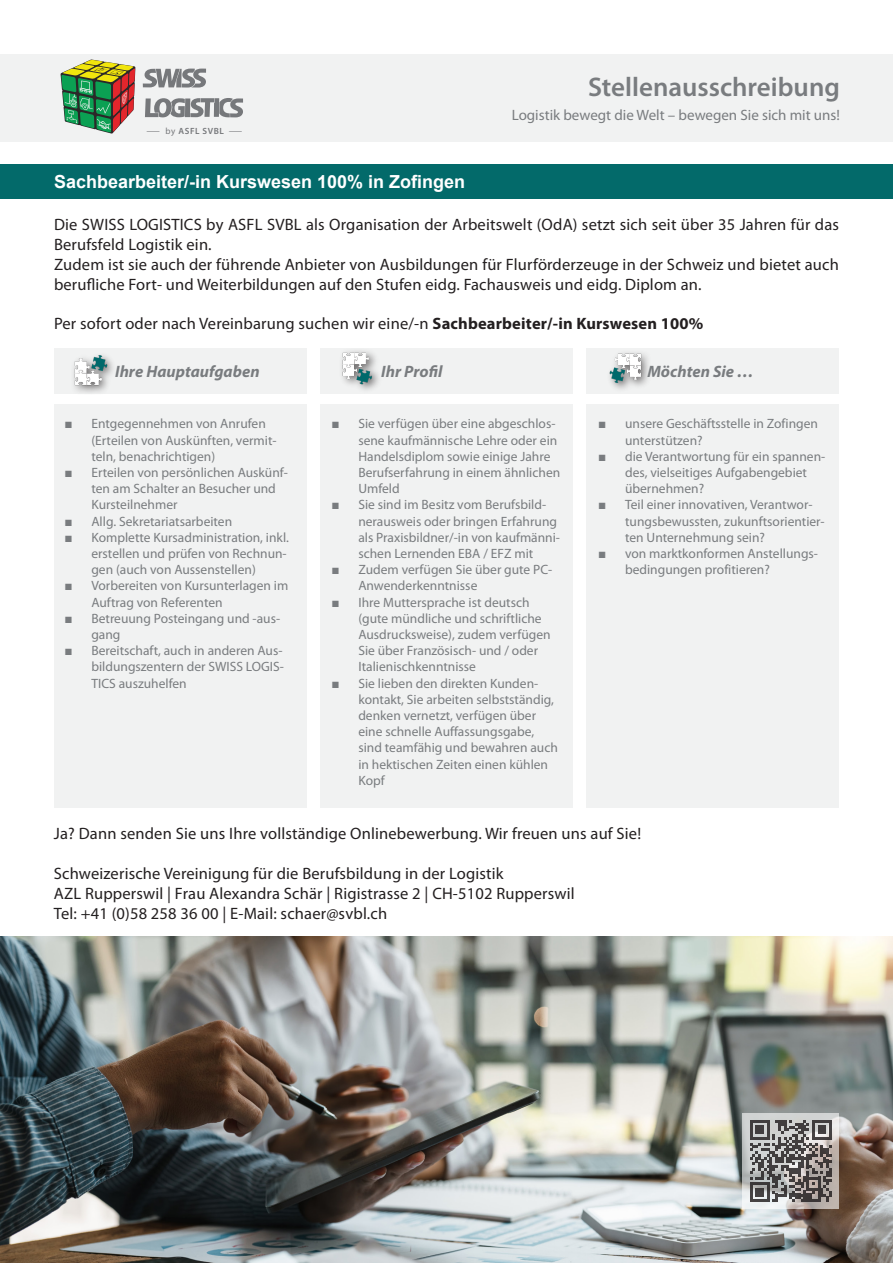
<style>
.page{position:relative;width:893px;height:1263px;background:#fff}
.page>*{position:absolute;margin:0;border:0;box-sizing:border-box;transform-origin:0 0}
.t1{font:600 27px "Myriad Pro";color:#797c7f}
.t2{font:700 18px "Arial";color:#fff}
.t3{font:16.5px/19.8px "Myriad Pro";letter-spacing:.01em;color:#231f20}
.t4{font:italic 700 16.5px "Myriad Pro";color:#797c7f}
.t5{font:15px "Myriad Pro";color:#797c7f}
.t6{font:13.5px/16.2px "Myriad Pro";color:#797c7f}
.t7{font:600 9px "Myriad Pro";letter-spacing:.06em;color:#76787b}
.s1{font-weight:400}
.s2{font-weight:700}
.s3{font-family:"Arial"}
</style>
<div class="page">
<svg style="left:0;top:54px;width:893px;height:88px;fill:#f1f2f2"></svg>
<div style="left:0;top:165px;width:893px;height:34px;background:#036a6a"></div>
<div style="left:54px;top:405px;width:253px;height:403px;background:#f1f2f2"></div>
<div style="left:320px;top:405px;width:253px;height:403px;background:#f1f2f2"></div>
<div style="left:586px;top:405px;width:253px;height:403px;background:#f1f2f2"></div>
<img style="left:0;top:936px;width:893px;height:327px">
<svg style="left:742px;top:1113px;width:97px;height:96px;background:#ceccca"></svg>
<div style="left:54px;top:348px;width:253px;height:46px;background:#f1f2f2"></div>
<div style="left:586px;top:348px;width:253px;height:46px;background:#f1f2f2"></div>
<div style="left:605px;top:349px;width:46px;height:45px;background:#231f20;opacity:.7"></div>
<img style="left:607px;top:353px;width:34px;height:32px">
<div style="left:320px;top:348px;width:253px;height:46px;background:#f1f2f2"></div>
<div style="left:338px;top:348px;width:44px;height:46px;background:#231f20;opacity:.7"></div>
<img style="left:342px;top:352px;width:32px;height:34px">
<div style="left:71px;top:351px;width:46px;height:45px;background:#231f20;opacity:.7"></div>
<img style="left:75px;top:354px;width:34px;height:31px">
<svg style="left:750px;top:1120px;width:82px;height:82px;background:#817e7d"></svg>
<p class="t7" style="left:147px;top:125px;width:97px"><span class="s1">— by</span> ASFL SVBL <span class="s1">—</span></p>
<p class="t2" style="left:54px;top:170px;width:413px">Sachbearbeiter/-in Kurswesen 100% in Zofingen</p>
<p class="t1" style="left:588px;top:70px;width:253px">Stellenausschreibung</p>
<p class="t5" style="left:512px;top:106px;width:330px">Logistik bewegt die Welt – bewegen Sie sich mit uns!</p>
<p class="t3" style="left:54px;top:214px;width:787px">Die SWISS LOGISTICS by ASFL SVBL als Organisation der Arbeitswelt (OdA) setzt sich seit über 35 Jahren für das<br>Berufsfeld Logistik ein.</p>
<p class="t3" style="left:54px;top:254px;width:786px">Zudem ist sie auch der führende Anbieter von Ausbildungen für Flurförderzeuge in der Schweiz und bietet auch berufliche Fort- und Weiterbildungen auf den Stufen eidg. Fachausweis und eidg. Diplom an.</p>
<p class="t3" style="left:54px;top:313px;width:651px">Per sofort oder nach Vereinbarung suchen wir eine/-n <span class="s2">Sachbearbeiter/-in Kurswesen 100%</span></p>
<p class="t4" style="left:115px;top:361px;width:146px">Ihre Hauptaufgaben</p>
<p class="t6" style="left:91px;top:416px;width:187px;text-indent:-27px"><span class="s3">■</span> Entgegennehmen von Anrufen (Erteilen von Auskünften, vermit&shy;teln, benachrichtigen)</p>
<p class="t6" style="left:91px;top:464px;width:198px;text-indent:-27px"><span class="s3">■</span> Erteilen von persönlichen Auskünf&shy;ten am Schalter an Besucher und<br>Kursteilnehmer</p>
<p class="t6" style="left:64px;top:513px;width:169px"><span class="s3">■</span> Allg. Sekretariatsarbeiten</p>
<p class="t6" style="left:91px;top:529px;width:199px;text-indent:-27px"><span class="s3">■</span> Komplette Kursadministration, inkl. erstellen und prüfen von Rechnun&shy;gen (auch von Aussenstellen)</p>
<p class="t6" style="left:91px;top:578px;width:198px;text-indent:-27px"><span class="s3">■</span> Vorbereiten von Kursunterlagen im<br>Auftrag von Referenten</p>
<p class="t6" style="left:91px;top:610px;width:190px;text-indent:-27px"><span class="s3">■</span> Betreuung Posteingang und -aus&shy;gang</p>
<p class="t6" style="left:91px;top:642px;width:194px;text-align:justify;text-indent:-27px"><span class="s3">■</span> Bereitschaft, auch in anderen Aus&shy;bildungszentern der SWISS LOGIS-TICS auszuhelfen</p>
<p class="t4" style="left:381px;top:361px;width:63px">Ihr Profil</p>
<p class="t4" style="left:647px;top:361px;width:108px">Möchten Sie …</p>
<p class="t6" style="left:358px;top:416px;width:203px;text-indent:-27px"><span class="s3">■</span> Sie verfügen über eine abgeschlos&shy;sene kaufmännische Lehre oder ein<br>Handelsdiplom sowie einige Jahre<br>Berufserfahrung in einem ähnlichen<br>Umfeld</p>
<p class="t6" style="left:358px;top:497px;width:203px;text-indent:-27px"><span class="s3">■</span> Sie sind im Besitz vom Berufsbild&shy;nerausweis oder bringen Erfahrung als Praxisbildner/-in von kaufmänni&shy;schen Lernenden EBA / EFZ mit</p>
<p class="t6" style="left:358px;top:561px;width:196px;text-indent:-27px"><span class="s3">■</span> Zudem verfügen Sie über gute PC-<br>Anwenderkenntnisse</p>
<p class="t6" style="left:358px;top:594px;width:194px;text-indent:-27px"><span class="s3">■</span> Ihre Muttersprache ist deutsch (gute mündliche und schriftliche<br>Ausdrucksweise), zudem verfügen<br>Sie über Französisch- und / oder<br>Italienischkenntnisse</p>
<p class="t6" style="left:358px;top:675px;width:201px;text-indent:-27px"><span class="s3">■</span> Sie lieben den direkten Kunden&shy;kontakt, Sie arbeiten selbstständig, denken vernetzt, verfügen über eine schnelle Auffassungsgabe, sind teamfähig und bewahren auch in hektischen Zeiten einen kühlen<br>Kopf</p>
<p class="t6" style="left:625px;top:416px;width:194px;text-indent:-27px"><span class="s3">■</span> unsere Geschäftsstelle in Zofingen unterstützen?</p>
<p class="t6" style="left:625px;top:448px;width:202px;text-indent:-27px"><span class="s3">■</span> die Verantwortung für ein spannen&shy;des, vielseitiges Aufgabengebiet übernehmen?</p>
<p class="t6" style="left:625px;top:497px;width:201px;text-indent:-27px"><span class="s3">■</span> Teil einer innovativen, Verantwor&shy;tungsbewussten, zukunftsorientier&shy;ten Unternehmung sein?</p>
<p class="t6" style="left:625px;top:545px;width:194px;text-indent:-27px"><span class="s3">■</span> von marktkonformen Anstellungs&shy;bedingungen profitieren?</p>
<p class="t3" style="left:54px;top:824px;width:589px">Ja? Dann senden Sie uns Ihre vollständige Onlinebewerbung. Wir freuen uns auf Sie!</p>
<p class="t3" style="left:54px;top:863px;width:451px">Schweizerische Vereinigung für die Berufsbildung in der Logistik</p>
<p class="t3" style="left:54px;top:883px;width:522px">AZL Rupperswil | Frau Alexandra Schär | Rigistrasse 2 | CH-5102 Rupperswil</p>
<p class="t3" style="left:54px;top:903px;width:335px">Tel: +41 (0)58 258 36 00 | E-Mail: schaer@svbl.ch</p>
</div>
